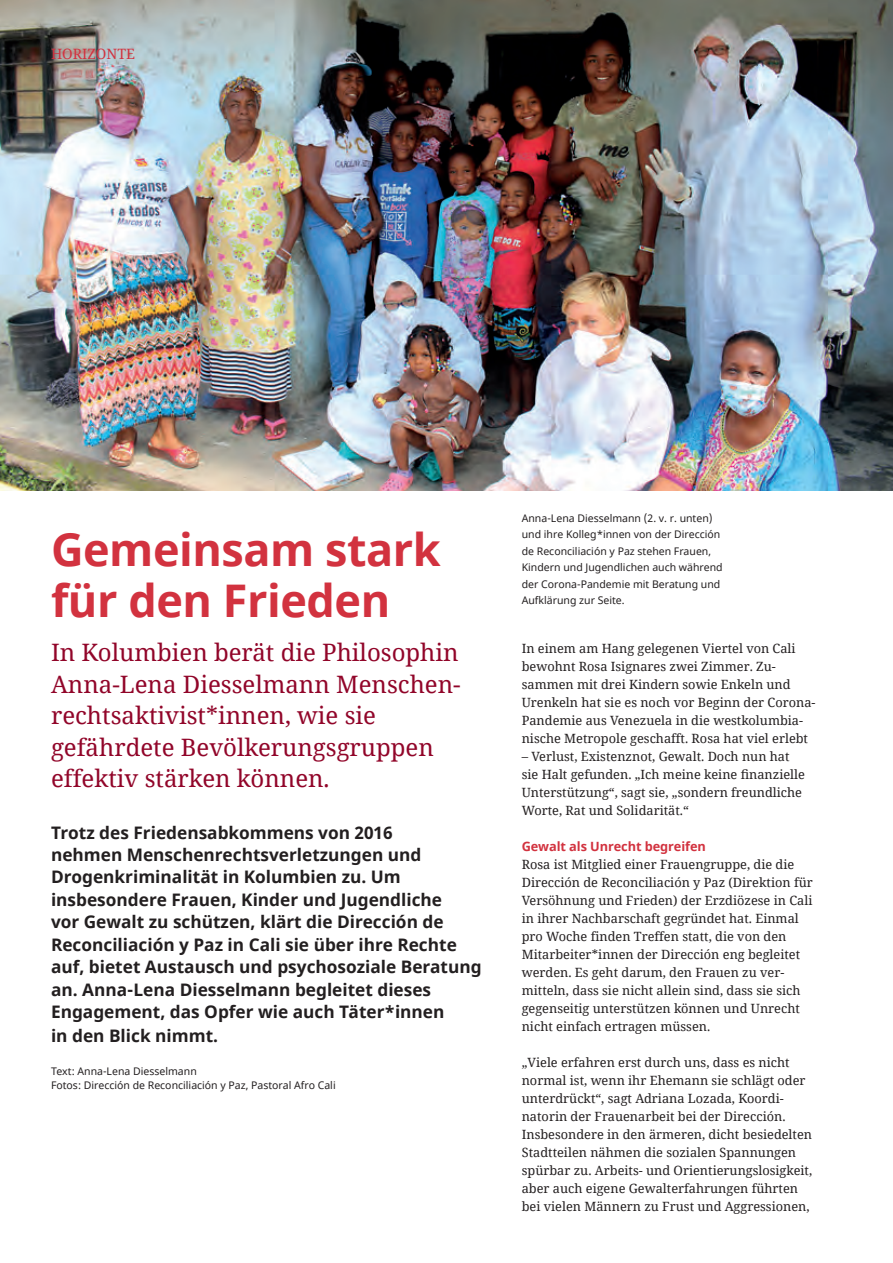
<style>
.page{position:relative;width:893px;height:1263px;background:#fff}
.page>*{position:absolute;margin:0;border:0;box-sizing:border-box;transform-origin:0 0}
.t1{font:700 45px/51px "Noto Sans";letter-spacing:-.01em;color:#d2323f}
.t2{font:24px/31.5px "Noto Serif";color:#910529}
.t3{font:700 17.25px/22.6px "Noto Sans";color:#231f20}
.t4{font:14.25px "Noto Serif";color:#d2323f}
.t5{font:12.75px/18px "Noto Serif";color:#231f20}
.t6{font:700 12.75px "Noto Sans";letter-spacing:-.005em;color:#d2323f}
.t7{font:10.5px/16.5px "Noto Sans";color:#231f20}
</style>
<div class="page">
<img style="left:0;top:0;width:893px;height:490px">
<p class="t4" style="left:51px;top:44px;width:85px">HORIZONTE</p>
<p class="t1" style="left:51px;top:525px;width:391px">Gemeinsam stark für den Frieden</p>
<p class="t2" style="left:51px;top:636px;width:411px">In Kolumbien berät die Philosophin<br>Anna-Lena Diesselmann Menschen&shy;rechtsaktivist*innen, wie sie gefährdete Bevölkerungsgruppen effektiv stärken können.</p>
<p class="t3" style="left:51px;top:821px;width:432px">Trotz des Friedensabkommens von 2016<br>nehmen Menschenrechtsverletzungen und Drogenkriminalität in Kolumbien zu. Um insbesondere Frauen, Kinder und Jugendliche<br>vor Gewalt zu schützen, klärt die Dirección de Reconciliación y Paz in Cali sie über ihre Rechte auf, bietet Austausch und psychosoziale Beratung an. Anna-Lena Diesselmann begleitet dieses Engagement, das Opfer wie auch Täter*innen<br>in den Blick nimmt.</p>
<p class="t7" style="left:51px;top:1065px;width:286px;line-height:13.5px">Text: Anna-Lena Diesselmann<br>Fotos: Dirección de Reconciliación y Paz, Pastoral Afro Cali</p>
<p class="t7" style="left:522px;top:510px;width:202px">Anna-Lena Diesselmann (2. v. r. unten) und ihre Kolleg*innen von der Dirección de Reconciliación y Paz stehen Frauen, Kindern und Jugendlichen auch während der Corona-Pandemie mit Beratung und Aufklärung zur Seite.</p>
<p class="t5" style="left:522px;top:639px;width:295px">In einem am Hang gelegenen Viertel von Cali bewohnt Rosa Isignares zwei Zimmer. Zu&shy;sammen mit drei Kindern sowie Enkeln und Urenkeln hat sie es noch vor Beginn der Corona-Pandemie aus Venezuela in die westkolumbia&shy;nische Metropole geschafft. Rosa hat viel erlebt</p>
<p class="t5" style="left:522px;top:747px;width:285px">– Verlust, Existenznot, Gewalt. Doch nun hat sie Halt gefunden. „Ich meine keine finanzielle Unterstützung“, sagt sie, „sondern freundliche Worte, Rat und Solidarität.“</p>
<p class="t6" style="left:522px;top:837px;width:186px">Gewalt als Unrecht begreifen</p>
<p class="t5" style="left:522px;top:855px;width:293px">Rosa ist Mitglied einer Frauengruppe, die die Dirección de Reconciliación y Paz (Direktion für Versöhnung und Frieden) der Erzdiözese in Cali in ihrer Nachbarschaft gegründet hat. Einmal pro Woche finden Treffen statt, die von den Mitarbeiter*innen der Dirección eng begleitet werden. Es geht darum, den Frauen zu ver&shy;mitteln, dass sie nicht allein sind, dass sie sich gegenseitig unterstützen können und Unrecht nicht einfach ertragen müssen.</p>
<p class="t5" style="left:522px;top:1053px;width:292px">„Viele erfahren erst durch uns, dass es nicht normal ist, wenn ihr Ehemann sie schlägt oder unterdrückt“, sagt Adriana Lozada, Koordi&shy;natorin der Frauenarbeit bei der Dirección.<br>Insbesondere in den ärmeren, dicht besiedelten Stadtteilen nähmen die sozialen Spannungen spürbar zu. Arbeits- und Orientierungslosigkeit, aber auch eigene Gewalterfahrungen führten bei vielen Männern zu Frust und Aggressionen,</p>
</div>
